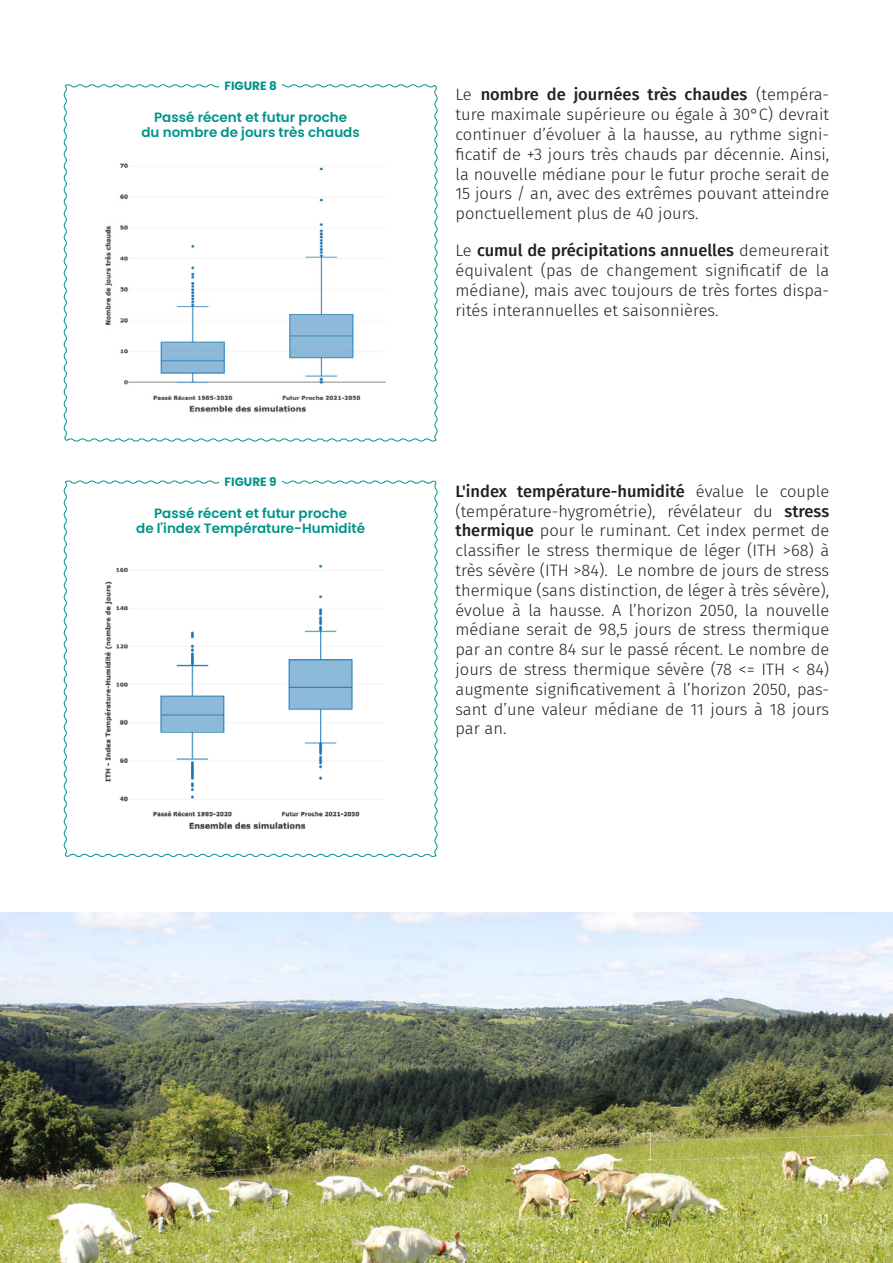
<style>
.page{position:relative;width:893px;height:1263px;background:#fff}
.page>*{position:absolute;margin:0;border:0;box-sizing:border-box;transform-origin:0 0}
.t1{font:300 16.5px/19.8px "Fira Sans";color:#231f20;text-align:justify}
.t2{font:300 15px "Fira Sans";color:#fff}
.Légende_Figure{font:600 13.5px/15px "Poppins";color:#00938b;text-align:center}
.Figure{font:700 12px "Poppins";color:#00938b}
.s1{font-weight:500}
</style>
<div class="page">
<img style="left:0;top:912px;width:893px;height:351px">
<svg style="left:63px;top:84px;width:375px;height:358px"></svg>
<svg style="left:63px;top:480px;width:375px;height:377px"></svg>
<div style="left:220px;top:78px;width:62px;height:17px;background:#fff"></div>
<div style="left:220px;top:474px;width:62px;height:17px;background:#fff"></div>
<p class="Figure" style="left:224px;top:79px;width:54px">FIGURE 8</p>
<p class="Légende_Figure" style="left:141px;top:110px;width:220px">Passé récent et futur proche<br>du nombre de jours très chauds</p>
<p class="Figure" style="left:225px;top:475px;width:53px">FIGURE 9</p>
<p class="Légende_Figure" style="left:136px;top:506px;width:230px">Passé récent et futur proche<br>de l'index Température-Humidité</p>
<p class="t1" style="left:455px;top:85px;width:375px">Le <span class="s1">nombre de journées très chaudes</span> (tempéra&shy;ture maximale supérieure ou égale à 30°C) devrait continuer d’évoluer à la hausse, au rythme signi&shy;ficatif de +3 jours très chauds par décennie. Ainsi, la nouvelle médiane pour le futur proche serait de 15 jours / an, avec des extrêmes pouvant atteindre ponctuellement plus de 40 jours.</p>
<p class="t1" style="left:455px;top:240px;width:375px">Le <span class="s1">cumul de précipitations annuelles</span> demeurerait équivalent (pas de changement significatif de la médiane), mais avec toujours de très fortes dispa&shy;rités interannuelles et saisonnières.</p>
<p class="t1" style="left:455px;top:481px;width:375px"><span class="s1">L'index température-humidité</span> évalue le couple (température-hygrométrie), révélateur du <span class="s1">stress thermique</span> pour le ruminant. Cet index permet de classifier le stress thermique de léger (ITH &gt;68) à très sévère (ITH &gt;84). Le nombre de jours de stress thermique (sans distinction, de léger à très sévère), évolue à la hausse. A l’horizon 2050, la nouvelle médiane serait de 98,5 jours de stress thermique par an contre 84 sur le passé récent. Le nombre de jours de stress thermique sévère (78 &lt;= ITH &lt; 84) augmente significativement à l’horizon 2050, pas&shy;sant d’une valeur médiane de 11 jours à 18 jours par an.</p>
<p class="t2" style="left:817px;top:1208px;width:14px">11</p>
</div>
